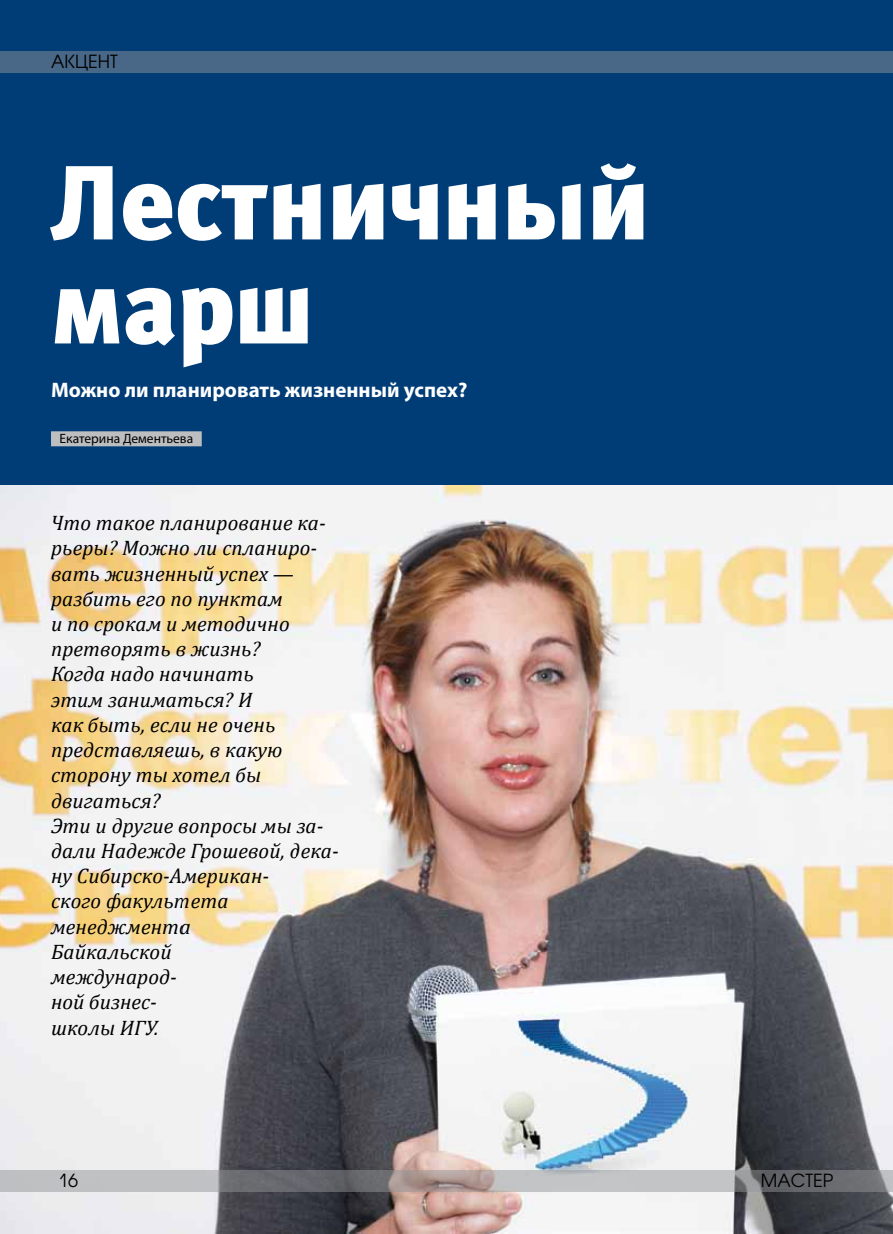
<style>
.page{position:relative;width:893px;height:1234px;background:#fff}
.page>*{position:absolute;margin:0;border:0;box-sizing:border-box;transform-origin:0 0}
.t1{font:105px/103.9px "Meta Black C";color:#fff}
.t2{font:italic 21px/25.2px "Cambria";letter-spacing:.005em;color:#000}
.t3{font:700 21px "Myriad Pro";color:#fff}
.t4{font:18px "Avant Garde";color:#000}
.t5{font:13.5px "Myriad Pro";color:#000}
</style>
<div class="page">
<div style="left:0;top:0;width:893px;height:1233px;background:#003d77"></div>
<img style="left:0;top:485px;width:893px;height:748px">
<div style="left:51px;top:431px;width:151px;height:15px;background:#bcbec0"></div>
<img style="left:297px;top:502px;width:324px;height:387px;border-radius:50%">
<svg style="left:183px;top:861px;width:340px;height:372px;background:#958f8f"></svg>
<svg style="left:0;top:1169px;width:893px;height:22px;background:#9f9ea0"></svg>
<div style="left:0;top:51px;width:893px;height:21px;background:#496887"></div>
<p class="t4" style="left:51px;top:51px;width:68px">акцент</p>
<h1 class="t1" style="left:51px;top:152px;width:600px">Лестничный марш</h1>
<p class="t3" style="left:51px;top:376px;width:418px">Можно ли планировать жизненный успех?</p>
<p class="t5" style="left:60px;top:430px;width:135px">Екатерина Дементьева</p>
<p class="t2" style="left:51px;top:509px;width:289px">Что такое планирование ка&shy;рьеры? Можно ли спланиро&shy;вать жизненный успех — разбить его по пунктам<br>и по срокам и методично претворять в жизнь?<br>Когда надо начинать<br>этим заниматься? И<br>как быть, если не очень представляешь, в какую сторону ты хотел бы двигаться?<br>Эти и другие вопросы мы за&shy;дали Надежде Грошевой, дека&shy;ну Сибирско-Американ-<br>ского факультета менеджмента<br>Байкальской<br>международ-<br>ной бизнес-<br>школы ИГУ.</p>
<p class="t4" style="left:58px;top:1169px;width:21px">16</p>
<p class="t4" style="left:761px;top:1169px;width:63px">Mастер</p>
</div>
